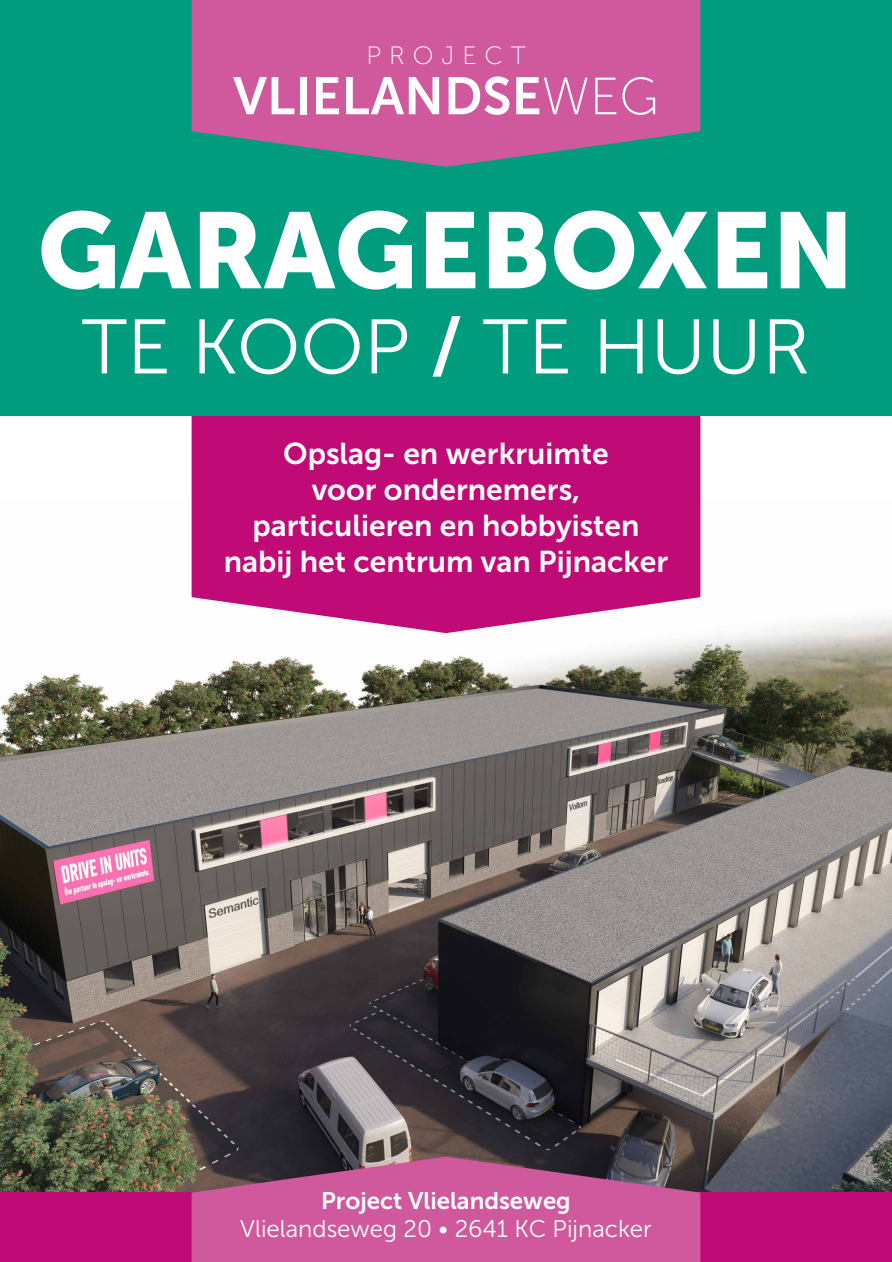
<style>
.page{position:relative;width:892px;height:1262px;background:#fff}
.page>*{position:absolute;margin:0;border:0;box-sizing:border-box;transform-origin:0 0}
.t1{font:106.95px "Museo Sans 900";color:#fff}
.t2{font:76.95px "Museo Sans 300";color:#fff}
.t3{font:52.35px "Museo Sans 700";color:#fff}
.t4{font:30px/36px "Museo Sans 700";color:#fff;text-align:center}
.t5{font:25.05px "Museo Sans 100";letter-spacing:.32em;color:#fff}
.t6{font:24px "Museo Sans 300";color:#fff}
.t7{font:24px "Museo Sans 700";color:#fff}
.s1{font-family:"Museo Sans 100"}
.s2{font-family:"Museo Sans 700"}
</style>
<div class="page">
<img style="left:0;top:499px;width:891px;height:693px">
<svg style="left:191px;top:416px;width:509px;height:217px;background:#c51e81"></svg>
<div style="left:0;top:1192px;width:891px;height:69px;background:#c00a76"></div>
<div style="left:0;top:0;width:891px;height:416px;background:#009c7e"></div>
<svg style="left:191px;top:1156px;width:509px;height:105px;background:#b7538b"></svg>
<svg style="left:191px;top:0;width:509px;height:167px;background:#b95f98"></svg>
<p class="t5" style="left:366px;top:42px;width:161px">PROJECT</p>
<h3 class="t3" style="left:233px;top:67px;width:427px">VLIELANDSE<span class="s1">WEG</span></h3>
<h1 class="t1" style="left:38px;top:190px;width:817px">GARAGEBOXEN</h1>
<h2 class="t2" style="left:82px;top:305px;width:729px">TE KOOP <span class="s2">/</span> TE HUUR</h2>
<p class="t4" style="left:223px;top:435px;width:446px">Opslag- en werkruimte<br>voor ondernemers, particulieren en hobbyisten nabij het centrum van Pijnacker</p>
<p class="t7" style="left:321px;top:1186px;width:251px">Project Vlielandseweg</p>
<p class="t6" style="left:240px;top:1215px;width:413px">Vlielandseweg 20 • 2641 KC Pijnacker</p>
</div>
